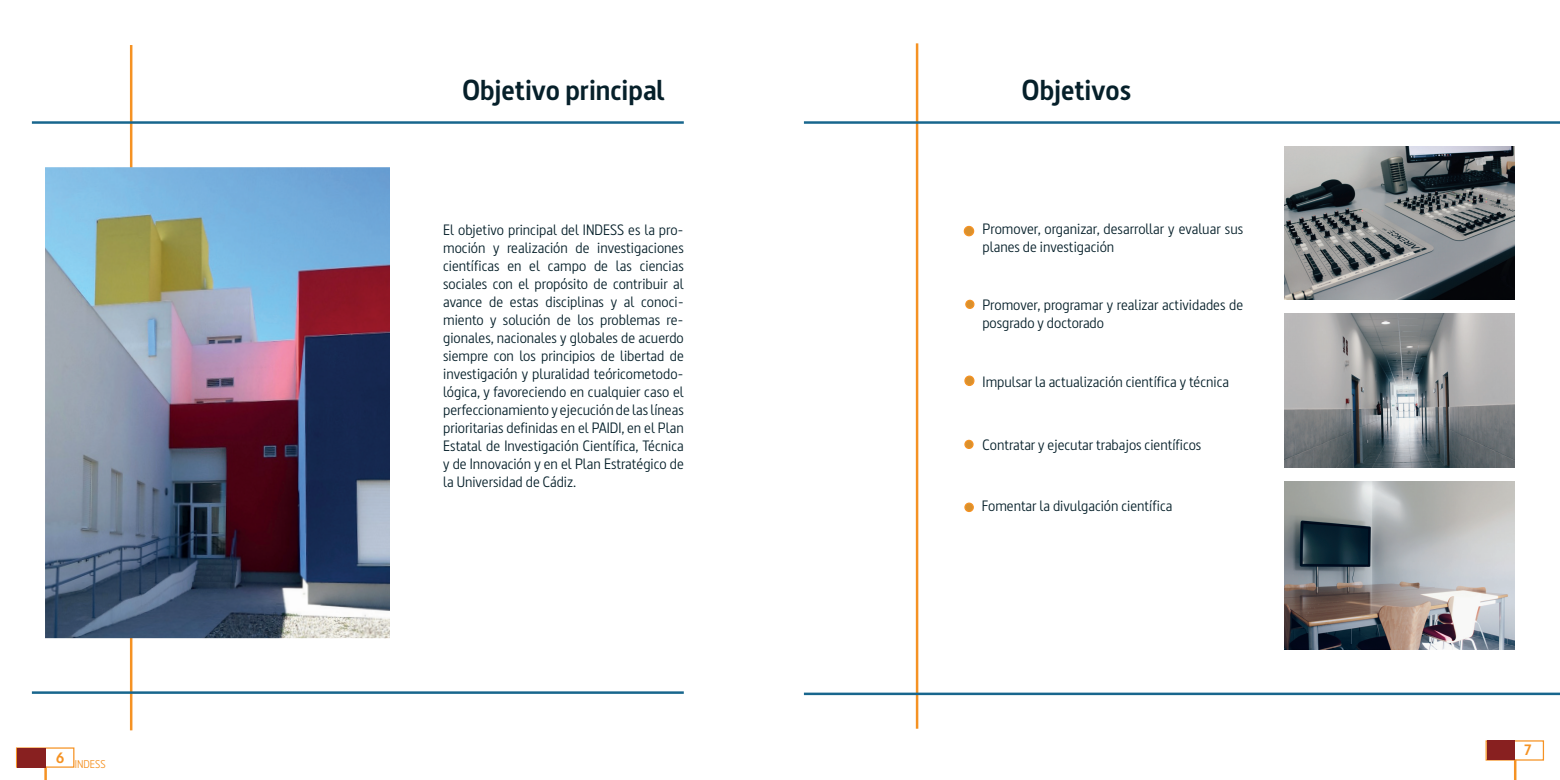
<style>
.page{position:relative;width:1560px;height:780px;background:#fff}
.page>*{position:absolute;margin:0;border:0;box-sizing:border-box;transform-origin:0 0}
.t1{font:700 28.75px "Dsignes";color:#06202a}
.t2{font:15px/18px "Dsignes";color:#06202a}
.t3{font:700 15px "Dsignes";color:#f59223}
.t4{font:11.25px "Dsignes";color:#f59223}
</style>
<div class="page">
<div style="left:16px;top:747px;width:58px;height:20px;border:1px solid #f59223"></div>
<hr style="left:44px;top:766px;width:3px;height:14px;background:#f59223">
<hr style="left:130px;top:45px;width:2px;height:685px;background:#f59223">
<hr style="left:32px;top:121px;width:651px;height:3px;background:#18668d">
<hr style="left:32px;top:691px;width:651px;height:2px;background:#18668d">
<div style="left:17px;top:748px;width:28px;height:19px;background:#882020"></div>
<img style="left:45px;top:167px;width:345px;height:471px">
<hr style="left:1513px;top:759px;width:3px;height:21px;background:#f59223">
<div style="left:1486px;top:740px;width:28px;height:20px;background:#882020"></div>
<hr style="left:915px;top:43px;width:3px;height:685px;background:#f59223">
<hr style="left:803px;top:121px;width:756px;height:3px;background:#18668d">
<hr style="left:803px;top:692px;width:756px;height:3px;background:#18668d">
<div style="left:964px;top:226px;width:9px;height:10px;background:#d9902d;border-radius:50%"></div>
<div style="left:963px;top:226px;width:11px;height:10px;border:1px solid #f59223;border-radius:50%"></div>
<div style="left:965px;top:300px;width:8px;height:8px;background:#d9902d;border-radius:50%"></div>
<div style="left:965px;top:300px;width:9px;height:9px;border:1px solid #f59223;border-radius:50%"></div>
<div style="left:964px;top:376px;width:9px;height:9px;background:#d9902d;border-radius:50%"></div>
<div style="left:964px;top:375px;width:10px;height:11px;border:1px solid #f59223;border-radius:50%"></div>
<div style="left:964px;top:440px;width:8px;height:8px;background:#d9902d;border-radius:50%"></div>
<div style="left:964px;top:439px;width:9px;height:10px;border:1px solid #f59223;border-radius:50%"></div>
<img style="left:1284px;top:481px;width:230px;height:168px">
<img style="left:1284px;top:146px;width:230px;height:154px">
<div style="left:964px;top:503px;width:9px;height:8px;background:#d9902d;border-radius:50%"></div>
<div style="left:964px;top:502px;width:9px;height:10px;border:1px solid #f59223;border-radius:50%"></div>
<img style="left:1284px;top:313px;width:230px;height:154px">
<p class="t4" style="left:56px;top:757px;width:51px"><sup>6</sup> INDESS</p>
<h1 class="t1" style="left:462px;top:73px;width:204px">Objetivo principal</h1>
<p class="t2" style="left:443px;top:221px;width:242px;text-align:justify">El objetivo principal del INDESS es la pro&shy;moción y realización de investigaciones científicas en el campo de las ciencias sociales con el propósito de contribuir al avance de estas disciplinas y al conoci&shy;miento y solución de los problemas re&shy;gionales, nacionales y globales de acuerdo siempre con los principios de libertad de investigación y pluralidad teóricometodo&shy;lógica, y favoreciendo en cualquier caso el perfeccionamiento y ejecución de las líneas prioritarias definidas en el PAIDI, en el Plan Estatal de Investigación Científica, Técnica y de Innovación y en el Plan Estratégico de la Universidad de Cádiz.</p>
<h1 class="t1" style="left:1021px;top:73px;width:111px">Objetivos</h1>
<p class="t2" style="left:982px;top:220px;width:262px">Promover, organizar, desarrollar y evaluar sus planes de investigación</p>
<p class="t2" style="left:982px;top:295px;width:262px">Promover, programar y realizar actividades de posgrado y doctorado</p>
<p class="t2" style="left:982px;top:372px;width:248px">Impulsar la actualización científica y técnica</p>
<p class="t2" style="left:982px;top:436px;width:220px">Contratar y ejecutar trabajos científicos</p>
<p class="t2" style="left:981px;top:496px;width:192px">Fomentar la divulgación científica</p>
<p class="t3" style="left:1523px;top:741px;width:9px">7</p>
</div>
